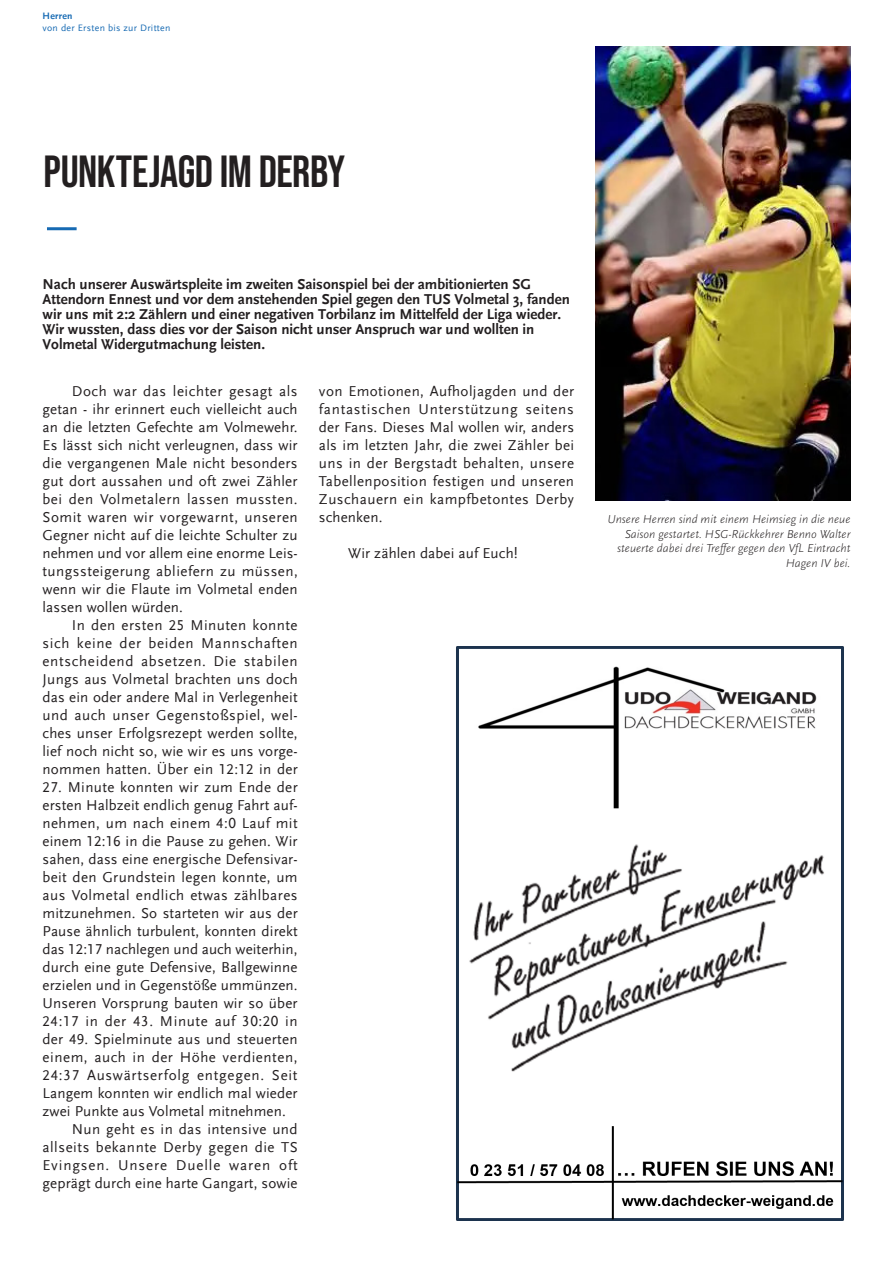
<style>
.page{position:relative;width:893px;height:1263px;background:#fff}
.page>*{position:absolute;margin:0;border:0;box-sizing:border-box;transform-origin:0 0}
.t1{font:45px "Bebas Neue";letter-spacing:-.01em;color:#231f20}
.Copy{font:15px/18px "Scala Sans Regular LF";letter-spacing:.01em;color:#231f20;text-align:justify}
.t2{font:700 15px/15px "Scala Sans";color:#231f20}
.t3{font:italic 300 12px/14.4px "Scala Sans";color:#231f20;text-align:right}
.t4{font:9.75px "Scala Sans Regular LF";letter-spacing:.03em;color:#166ab3}
.t5{font:700 9.75px "Scala Sans";letter-spacing:.03em;color:#166ab3}
</style>
<div class="page">
<hr style="left:47px;top:227px;width:30px;height:3px;background:#166ab3">
<img style="left:595px;top:46px;width:255px;height:455px">
<img style="left:456px;top:646px;width:388px;height:574px">
<p class="t5" style="left:43px;top:10px;width:31px">Herren</p>
<p class="t4" style="left:43px;top:22px;width:129px">von der Ersten bis zur Dritten</p>
<p class="t1" style="left:44px;top:146px;width:303px">PUNKTEJAGD IM DERBY</p>
<p class="t2" style="left:43px;top:277px;width:529px">Nach unserer Auswärtspleite im zweiten Saisonspiel bei der ambitionierten SG Attendorn Ennest und vor dem anstehenden Spiel gegen den TUS Volmetal 3, fanden wir uns mit 2:2 Zählern und einer negativen Torbilanz im Mittelfeld der Liga wieder.<br>Wir wussten, dass dies vor der Saison nicht unser Anspruch war und wollten in Volmetal Widergutmachung leisten.</p>
<p class="Copy" style="left:43px;top:382px;width:257px;text-indent:29px">Doch war das leichter gesagt als getan - ihr erinnert euch vielleicht auch an die letzten Gefechte am Volmewehr.<br>Es lässt sich nicht verleugnen, dass wir die vergangenen Male nicht besonders gut dort aussahen und oft zwei Zähler bei den Volmetalern lassen mussten.<br>Somit waren wir vorgewarnt, unseren Gegner nicht auf die leichte Schulter zu nehmen und vor allem eine enorme Leis&shy;tungssteigerung abliefern zu müssen, wenn wir die Flaute im Volmetal enden lassen wollen würden.</p>
<p class="Copy" style="left:43px;top:616px;width:257px;text-indent:29px">In den ersten 25 Minuten konnte sich keine der beiden Mannschaften entscheidend absetzen. Die stabilen Jungs aus Volmetal brachten uns doch das ein oder andere Mal in Verlegenheit und auch unser Gegenstoßspiel, wel&shy;ches unser Erfolgsrezept werden sollte, lief noch nicht so, wie wir es uns vorge&shy;nommen hatten. Über ein 12:12 in der</p>
<p class="Copy" style="left:43px;top:778px;width:257px">27. Minute konnten wir zum Ende der ersten Halbzeit endlich genug Fahrt auf&shy;nehmen, um nach einem 4:0 Lauf mit einem 12:16 in die Pause zu gehen. Wir sahen, dass eine energische Defensivar&shy;beit den Grundstein legen konnte, um aus Volmetal endlich etwas zählbares mitzunehmen. So starteten wir aus der Pause ähnlich turbulent, konnten direkt das 12:17 nachlegen und auch weiterhin, durch eine gute Defensive, Ballgewinne erzielen und in Gegenstöße ummünzen.<br>Unseren Vorsprung bauten wir so über 24:17 in der 43. Minute auf 30:20 in der 49. Spielminute aus und steuerten einem, auch in der Höhe verdienten, 24:37 Auswärtserfolg entgegen. Seit Langem konnten wir endlich mal wieder zwei Punkte aus Volmetal mitnehmen.</p>
<p class="Copy" style="left:43px;top:1120px;width:257px;text-indent:29px">Nun geht es in das intensive und allseits bekannte Derby gegen die TS Evingsen. Unsere Duelle waren oft geprägt durch eine harte Gangart, sowie</p>
<p class="Copy" style="left:319px;top:382px;width:257px">von Emotionen, Aufholjagden und der fantastischen Unterstützung seitens der Fans. Dieses Mal wollen wir, anders als im letzten Jahr, die zwei Zähler bei uns in der Bergstadt behalten, unsere Tabellenposition festigen und unseren Zuschauern ein kampfbetontes Derby schenken.</p>
<p class="Copy" style="left:348px;top:544px;width:171px">Wir zählen dabei auf Euch!</p>
<p class="t3" style="left:607px;top:512px;width:244px">Unsere Herren sind mit einem Heimsieg in die neue Saison gestartet. HSG-Rückkehrer Benno Walter steuerte dabei drei Treffer gegen den VfL Eintracht Hagen IV bei.</p>
</div>
